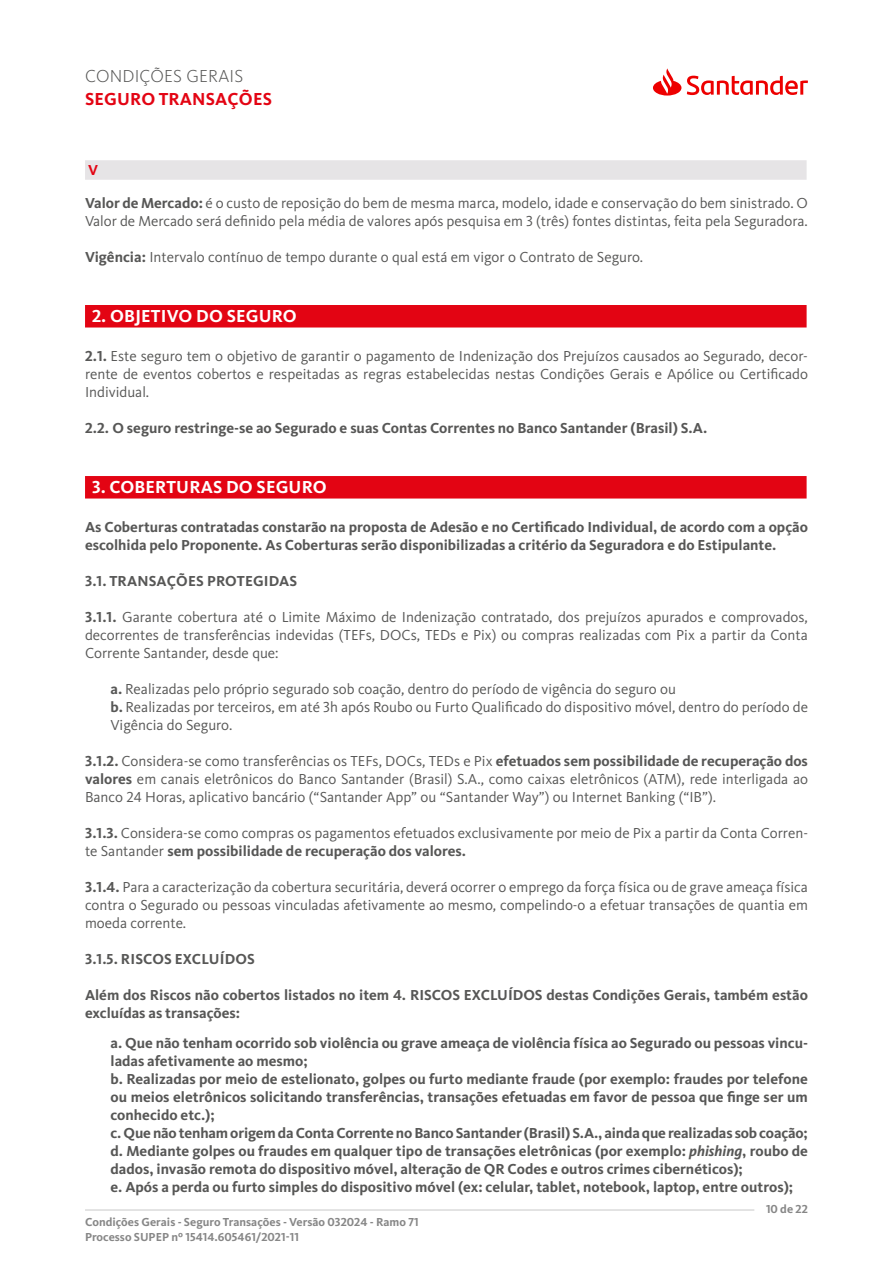
<style>
.page{position:relative;width:893px;height:1263px;background:#fff}
.page>*{position:absolute;margin:0;border:0;box-sizing:border-box;transform-origin:0 0}
.t1{font:700 18px "Kievit OT";letter-spacing:.01em;color:#fff}
.t2{font:700 18px "Kievit OT";letter-spacing:.01em;color:#e30413}
.t3{font:300 18px "Kievit OT";letter-spacing:.01em;color:#575756}
.t4{font:15px/18px "Kievit OT";color:#575756;text-align:justify}
.t5{font:700 15px/18px "Kievit OT";color:#575756}
.t6{font:700 15px "Kievit OT";color:#e30413}
.t7{font:700 12px/14.4px "Kievit OT";color:#878787}
.s1{font-weight:700}
.s2{font-style:italic}
</style>
<div class="page">
<hr style="left:85px;top:1209px;width:669px;height:2px;background:#dadada">
<svg style="left:653px;top:68px;width:155px;height:28px"></svg>
<div style="left:85px;top:160px;width:722px;height:20px;background:#e6e4e6"></div>
<div style="left:85px;top:305px;width:722px;height:22px;background:#e30413"></div>
<div style="left:85px;top:476px;width:722px;height:22px;background:#e30413"></div>
<p class="t3" style="left:85px;top:66px;width:160px">CONDIÇÕES GERAIS</p>
<p class="t2" style="left:85px;top:88px;width:188px">SEGURO TRANSAÇÕES</p>
<p class="t6" style="left:88px;top:161px;width:11px">V</p>
<p class="t4" style="left:85px;top:194px;width:724px"><span class="s1">Valor de Mercado:</span> é o custo de reposição do bem de mesma marca, modelo, idade e conservação do bem sinistrado. O<br>Valor de Mercado será definido pela média de valores após pesquisa em 3 (três) fontes distintas, feita pela Seguradora.</p>
<p class="t4" style="left:85px;top:248px;width:560px"><span class="s1">Vigência:</span> Intervalo contínuo de tempo durante o qual está em vigor o Contrato de Seguro.</p>
<p class="t1" style="left:92px;top:305px;width:206px">2. OBJETIVO DO SEGURO</p>
<p class="t4" style="left:85px;top:347px;width:724px"><span class="s1">2.1.</span> Este seguro tem o objetivo de garantir o pagamento de Indenização dos Prejuízos causados ao Segurado, decor&shy;rente de eventos cobertos e respeitadas as regras estabelecidas nestas Condições Gerais e Apólice ou Certificado Individual.</p>
<p class="t5" style="left:85px;top:419px;width:624px">2.2. O seguro restringe-se ao Segurado e suas Contas Correntes no Banco Santander (Brasil) S.A.</p>
<p class="t1" style="left:92px;top:476px;width:236px">3. COBERTURAS DO SEGURO</p>
<p class="t5" style="left:85px;top:518px;width:724px">As Coberturas contratadas constarão na proposta de Adesão e no Certificado Individual, de acordo com a opção escolhida pelo Proponente. As Coberturas serão disponibilizadas a critério da Seguradora e do Estipulante.</p>
<p class="t5" style="left:85px;top:572px;width:214px">3.1. TRANSAÇÕES PROTEGIDAS</p>
<p class="t4" style="left:85px;top:608px;width:724px"><span class="s1">3.1.1.</span> Garante cobertura até o Limite Máximo de Indenização contratado, dos prejuízos apurados e comprovados, decorrentes de transferências indevidas (TEFs, DOCs, TEDs e Pix) ou compras realizadas com Pix a partir da Conta Corrente Santander, desde que:</p>
<p class="t4" style="left:111px;top:680px;width:699px;text-align:left"><span class="s1">a.</span> Realizadas pelo próprio segurado sob coação, dentro do período de vigência do seguro ou<br><span class="s1">b.</span> Realizadas por terceiros, em até 3h após Roubo ou Furto Qualificado do dispositivo móvel, dentro do período de<br>Vigência do Seguro.</p>
<p class="t4" style="left:85px;top:752px;width:724px"><span class="s1">3.1.2.</span> Considera-se como transferências os TEFs, DOCs, TEDs e Pix <span class="s1">efetuados sem possibilidade de recuperação dos valores</span> em canais eletrônicos do Banco Santander (Brasil) S.A., como caixas eletrônicos (ATM), rede interligada ao Banco 24 Horas, aplicativo bancário (“Santander App” ou “Santander Way”) ou Internet Banking (“IB”).</p>
<p class="t4" style="left:85px;top:824px;width:724px"><span class="s1">3.1.3.</span> Considera-se como compras os pagamentos efetuados exclusivamente por meio de Pix a partir da Conta Corren&shy;te Santander <span class="s1">sem possibilidade de recuperação dos valores.</span></p>
<p class="t4" style="left:85px;top:878px;width:724px"><span class="s1">3.1.4.</span> Para a caracterização da cobertura securitária, deverá ocorrer o emprego da força física ou de grave ameaça física contra o Segurado ou pessoas vinculadas afetivamente ao mesmo, compelindo-o a efetuar transações de quantia em moeda corrente.</p>
<p class="t5" style="left:85px;top:950px;width:171px">3.1.5. RISCOS EXCLUÍDOS</p>
<p class="t5" style="left:85px;top:986px;width:724px">Além dos Riscos não cobertos listados no item 4. RISCOS EXCLUÍDOS destas Condições Gerais, também estão excluídas as transações:</p>
<p class="t5" style="left:111px;top:1034px;width:699px">a. Que não tenham ocorrido sob violência ou grave ameaça de violência física ao Segurado ou pessoas vincu&shy;ladas afetivamente ao mesmo;<br>b. Realizadas por meio de estelionato, golpes ou furto mediante fraude (por exemplo: fraudes por telefone ou meios eletrônicos solicitando transferências, transações efetuadas em favor de pessoa que finge ser um conhecido etc.);<br>c. Que não tenham origem da Conta Corrente no Banco Santander (Brasil) S.A., ainda que realizadas sob coação; d. Mediante golpes ou fraudes em qualquer tipo de transações eletrônicas (por exemplo: <span class="s2">phishing</span>, roubo de dados, invasão remota do dispositivo móvel, alteração de QR Codes e outros crimes cibernéticos);<br>e. Após a perda ou furto simples do dispositivo móvel (ex: celular, tablet, notebook, laptop, entre outros);</p>
<p class="t7" style="left:85px;top:1215px;width:335px">Condições Gerais - Seguro Transações - Versão 032024 - Ramo 71<br>Processo SUPEP nº 15414.605461/2021-11</p>
<p class="t7" style="left:766px;top:1202px;width:43px">10 de 22</p>
</div>
